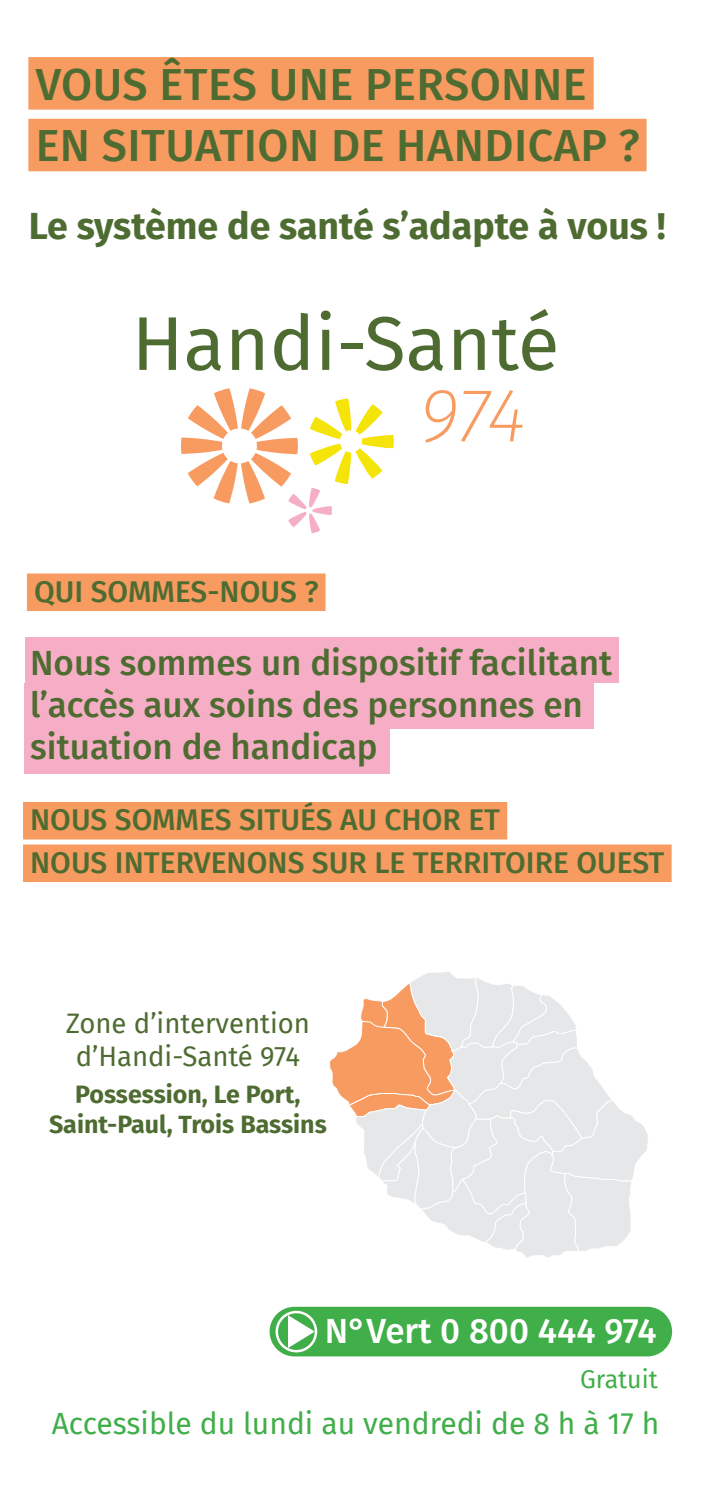
<style>
.page{position:relative;width:709px;height:1489px;background:#fff}
.page>*{position:absolute;margin:0;border:0;box-sizing:border-box;transform-origin:0 0}
.t1{font:500 45px/61.8px "Fira Sans";letter-spacing:.01em;color:#4e6c31}
.t2{font:700 37.5px "Fira Sans";color:#4e6c31}
.t3{font:500 35px/42px "Fira Sans";color:#4e6c31}
.t4{font:500 35px "Fira Sans";color:#fff}
.t5{font:500 30px/42.5px "Fira Sans";color:#4e6c31}
.t6{font:30px "Fira Sans";color:#40ae49}
.t7{font:27.5px/33px "Fira Sans";color:#4e6c31;text-align:center}
.t8{font:700 25px/30px "Fira Sans";color:#4e6c31;text-align:center}
.t9{font:25px "Fira Sans";color:#40ae49}
</style>
<div class="page">
<svg style="left:181px;top:388px;width:213px;height:145px"></svg>
<svg style="left:139px;top:317px;width:37px;height:53px"></svg>
<svg style="left:187px;top:329px;width:34px;height:42px"></svg>
<svg style="left:232px;top:329px;width:31px;height:41px"></svg>
<svg style="left:274px;top:313px;width:34px;height:58px"></svg>
<svg style="left:321px;top:310px;width:9px;height:60px"></svg>
<div style="left:341px;top:343px;width:21px;height:6px;background:#4e6c31"></div>
<svg style="left:366px;top:316px;width:36px;height:55px"></svg>
<svg style="left:409px;top:329px;width:34px;height:42px"></svg>
<svg style="left:454px;top:329px;width:30px;height:41px"></svg>
<svg style="left:492px;top:309px;width:63px;height:62px"></svg>
<svg style="left:425px;top:390px;width:30px;height:53px"></svg>
<svg style="left:461px;top:390px;width:61px;height:52px"></svg>
<div style="left:28px;top:57px;width:565px;height:53px;background:#f89b60"></div>
<div style="left:28px;top:119px;width:618px;height:52px;background:#f89b60"></div>
<div style="left:269px;top:1306px;width:403px;height:50px;background:#40ae49;border-radius:25px"></div>
<div style="left:275px;top:1310px;width:42px;height:42px;border:2px solid #fff;border-radius:50%"></div>
<svg style="left:288px;top:1314px;width:27px;height:33px"></svg>
<div style="left:25px;top:728px;width:365px;height:45px;background:#f6aec6"></div>
<div style="left:25px;top:682px;width:569px;height:46px;background:#f6aec6"></div>
<div style="left:25px;top:637px;width:593px;height:45px;background:#f6aec6"></div>
<div style="left:27px;top:573px;width:298px;height:38px;background:#f89b60"></div>
<svg style="left:330px;top:972px;width:318px;height:286px"></svg>
<div style="left:23px;top:802px;width:484px;height:37px;background:#f89b60"></div>
<div style="left:23px;top:844px;width:648px;height:38px;background:#f89b60"></div>
<p class="t1" style="left:36px;top:51px;width:605px">VOUS ÊTES UNE PERSONNE<br>EN SITUATION DE HANDICAP ?</p>
<p class="t2" style="left:29px;top:194px;width:638px">Le système de santé s’adapte à vous !</p>
<p class="t5" style="left:34px;top:568px;width:286px">QUI SOMMES-NOUS ?</p>
<p class="t3" style="left:30px;top:639px;width:583px">Nous sommes un dispositif facilitant l’accès aux soins des personnes en situation de handicap</p>
<p class="t5" style="left:30px;top:797px;width:636px">NOUS SOMMES SITUÉS AU CHOR ET<br>NOUS INTERVENONS SUR LE TERRITOIRE OUEST</p>
<p class="t7" style="left:66px;top:1006px;width:246px">Zone d’intervention d’Handi-Santé 974</p>
<p class="t8" style="left:49px;top:1077px;width:279px">Possession, Le Port,<br>Saint-Paul, Trois Bassins</p>
<p class="t4" style="left:325px;top:1302px;width:333px">N°Vert 0 800 444 974</p>
<p class="t9" style="left:580px;top:1359px;width:79px">Gratuit</p>
<p class="t6" style="left:52px;top:1400px;width:609px">Accessible du lundi au vendredi de 8 h à 17 h</p>
</div>
